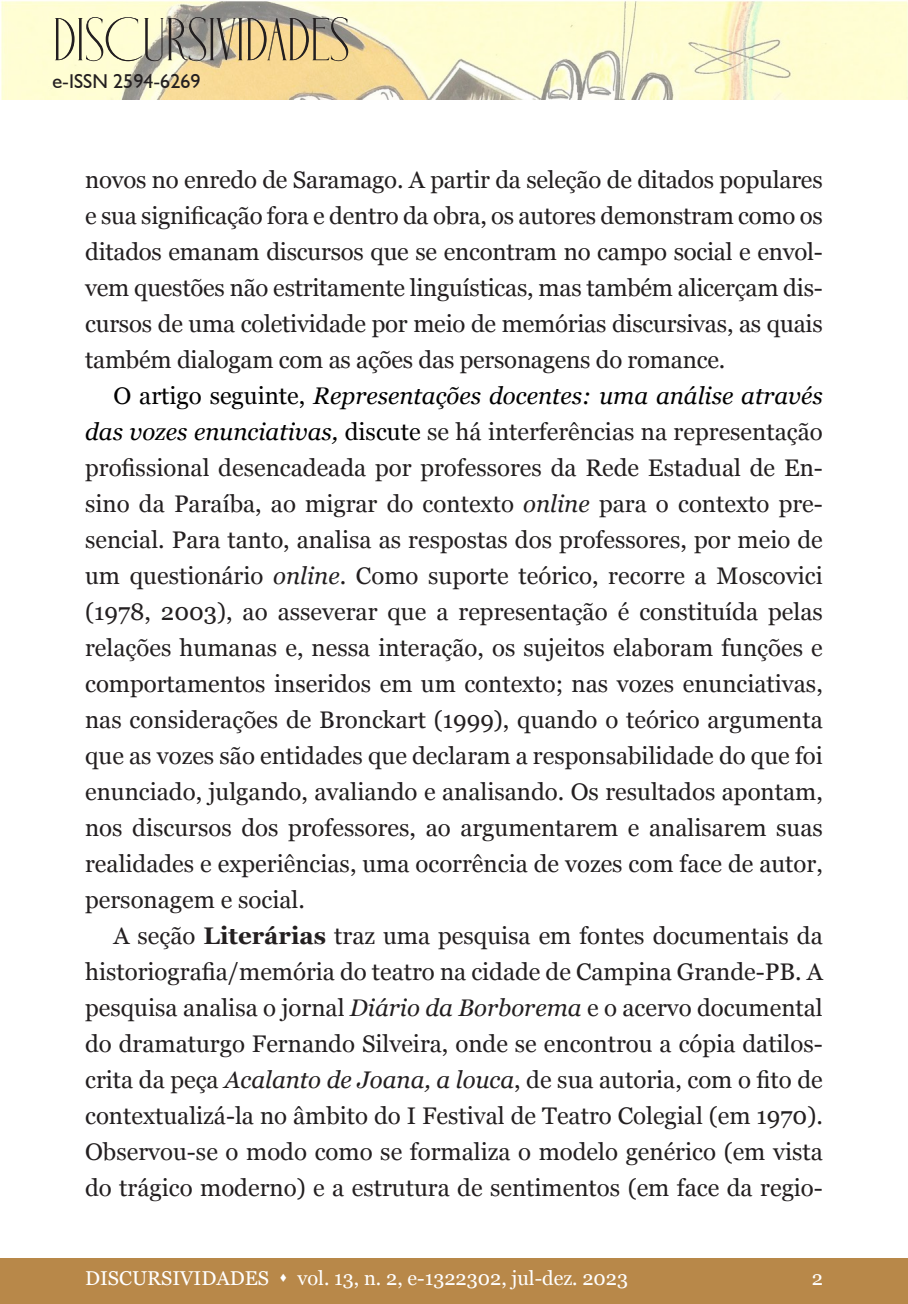
<style>
.page{position:relative;width:908px;height:1304px;background:#fff}
.page>*{position:absolute;margin:0;border:0;box-sizing:border-box;transform-origin:0 0}
.t1{font:60px "Holipop";color:#231f20}
.t2{font:24px/36px "Georgia";color:#231f20;text-align:justify}
.t3{font:20px "Georgia";color:#fff}
.t4{font:20px "Humanist 521 BT";color:#231f20}
.s1{color:#000}
.s2{font-style:italic;color:#000}
.s3{font-style:italic}
.s4{font-weight:700}
</style>
<div class="page">
<div style="left:0;top:1259px;width:907px;height:45px;background:#b88849"></div>
<img style="left:1px;top:0;width:906px;height:100px">
<h1 class="t1" style="left:52px;top:10px;width:298px">DISCURSIVIDADES</h1>
<p class="t4" style="left:52px;top:69px;width:150px">e-ISSN 2594-6269</p>
<p class="t2" style="left:85px;top:161px;width:739px">novos no enredo de Saramago. A partir da seleção de ditados populares e sua significação fora e dentro da obra, os autores demonstram como os ditados emanam discursos que se encontram no campo social e envol&shy;vem questões não estritamente linguísticas, mas também alicerçam dis&shy;cursos de uma coletividade por meio de memórias discursivas, as quais também dialogam com as ações das personagens do romance.</p>
<p class="t2" style="left:85px;top:377px;width:739px;text-indent:28px"><span class="s1">O artigo seguinte,</span> <span class="s2">Representações docentes: uma análise através das vozes enunciativas,</span> <span class="s1">discute</span> se há interferências na representação profissional desencadeada por professores da Rede Estadual de En&shy;sino da Paraíba, ao migrar do contexto <span class="s3">online</span> para o contexto pre&shy;sencial. Para tanto, analisa as respostas dos professores, por meio de um questionário <span class="s3">online</span>. Como suporte teórico, recorre a Moscovici (1978, 2003), ao asseverar que a representação é constituída pelas relações humanas e, nessa interação, os sujeitos elaboram funções e comportamentos inseridos em um contexto; nas vozes enunciativas, nas considerações de Bronckart (1999), quando o teórico argumenta que as vozes são entidades que declaram a responsabilidade do que foi enunciado, julgando, avaliando e analisando. Os resultados apontam, nos discursos dos professores, ao argumentarem e analisarem suas realidades e experiências, uma ocorrência de vozes com face de autor, personagem e social.</p>
<p class="t2" style="left:85px;top:917px;width:739px;text-indent:28px">A seção <span class="s4">Literárias</span> traz uma pesquisa em fontes documentais da historiografia/memória do teatro na cidade de Campina Grande-PB. A pesquisa analisa o jornal <span class="s3">Diário da Borborema</span> e o acervo documental do dramaturgo Fernando Silveira, onde se encontrou a cópia datilos&shy;crita da peça <span class="s3">Acalanto de Joana, a louca</span>, de sua autoria, com o fito de contextualizá-la no âmbito do I Festival de Teatro Colegial (em 1970).<br>Observou-se o modo como se formaliza o modelo genérico (em vista do trágico moderno) e a estrutura de sentimentos (em face da regio-</p>
<p class="t3" style="left:85px;top:1264px;width:544px">DISCURSIVIDADES ▲ vol. 13, n. 2, e-1322302, jul-dez. 2023</p>
<p class="t3" style="left:811px;top:1264px;width:13px">2</p>
</div>
